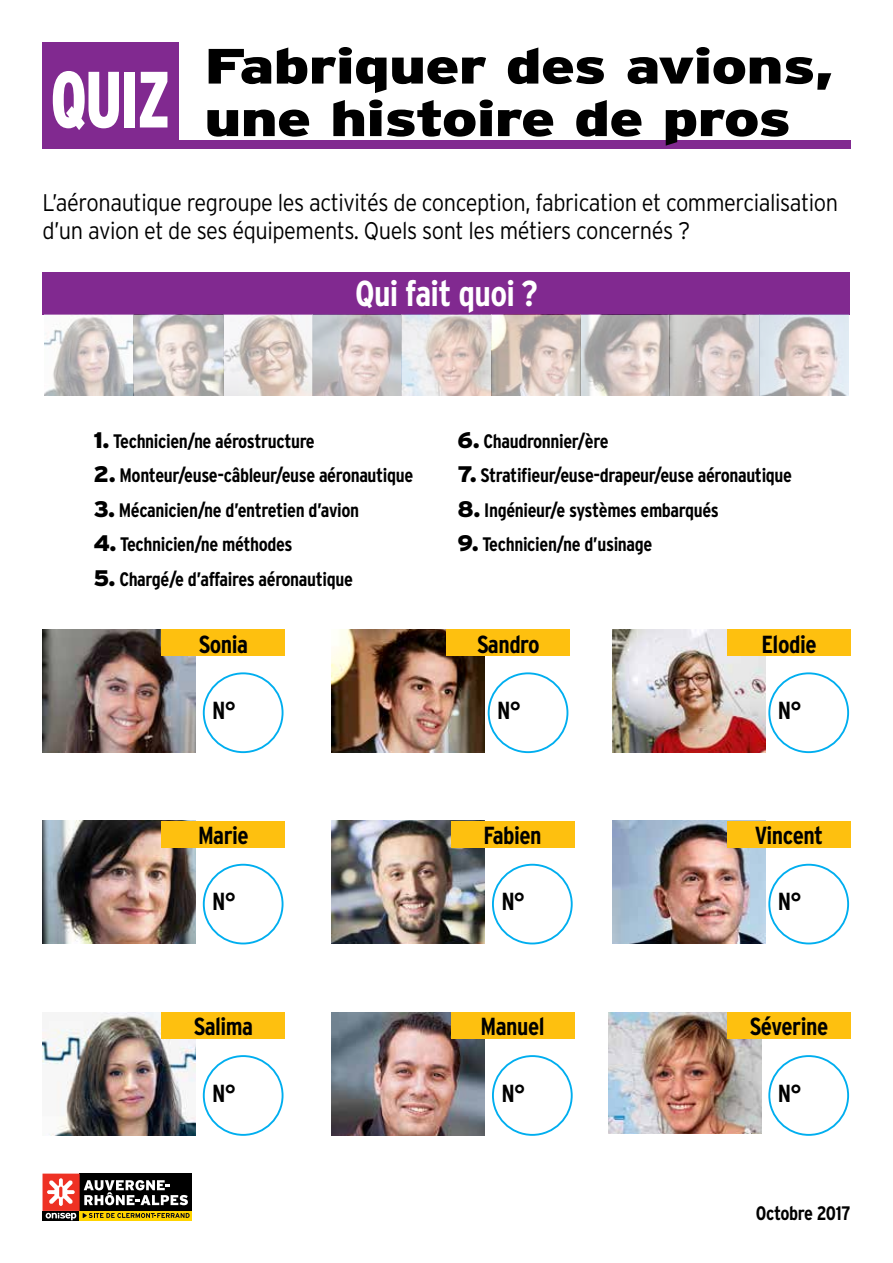
<style>
.page{position:relative;width:893px;height:1263px;background:#fff}
.page>*{position:absolute;margin:0;border:0;box-sizing:border-box;transform-origin:0 0}
.t1{font:900 condensed 79.5px "Interstate";color:#fff;scale:.8 1}
.t2{font:900 49.5px/52.5px "Interstate";letter-spacing:-.02em;color:#000;scale:1.29 1}
.t3{font:700 condensed 36px "Interstate";letter-spacing:-.02em;color:#fff}
.t4{font:700 condensed 24.6px "Interstate";letter-spacing:-.02em;color:#000}
.t5{font:300 24px/28.8px "Interstate";letter-spacing:-.02em;color:#000;scale:.91 1}
.t6{font:700 condensed 19.5px "Interstate";letter-spacing:-.02em;color:#000}
.s1{font-weight:900;font-stretch:normal;font-size:22.5px}
</style>
<div class="page">
<div style="left:43px;top:272px;width:807px;height:43px;background:#812990"></div>
<img style="left:612px;top:821px;width:153px;height:123px">
<img style="left:608px;top:1012px;width:153px;height:121px">
<img style="left:45px;top:315px;width:803px;height:80px">
<img style="left:43px;top:821px;width:153px;height:123px">
<img style="left:332px;top:1012px;width:153px;height:124px">
<img style="left:43px;top:629px;width:153px;height:123px">
<img style="left:43px;top:1012px;width:153px;height:124px">
<img style="left:612px;top:629px;width:153px;height:123px">
<img style="left:332px;top:629px;width:153px;height:123px">
<img style="left:332px;top:821px;width:153px;height:123px">
<div style="left:727px;top:821px;width:124px;height:27px;background:#fec00f"></div>
<div style="left:727px;top:1012px;width:124px;height:27px;background:#fec00f"></div>
<div style="left:162px;top:821px;width:123px;height:27px;background:#fec00f"></div>
<div style="left:451px;top:1012px;width:123px;height:27px;background:#fec00f"></div>
<div style="left:162px;top:629px;width:123px;height:27px;background:#fec00f"></div>
<div style="left:162px;top:1012px;width:123px;height:27px;background:#fec00f"></div>
<div style="left:727px;top:629px;width:124px;height:27px;background:#fec00f"></div>
<div style="left:446px;top:629px;width:124px;height:27px;background:#fec00f"></div>
<div style="left:451px;top:821px;width:123px;height:27px;background:#fec00f"></div>
<div style="left:768px;top:864px;width:81px;height:80px;border:2px solid #00aeef;border-radius:50%"></div>
<div style="left:768px;top:1055px;width:81px;height:81px;border:2px solid #00aeef;border-radius:50%"></div>
<div style="left:203px;top:864px;width:80px;height:80px;border:2px solid #00aeef;border-radius:50%"></div>
<div style="left:492px;top:1055px;width:81px;height:81px;border:2px solid #00aeef;border-radius:50%"></div>
<div style="left:203px;top:672px;width:80px;height:81px;border:2px solid #00aeef;border-radius:50%"></div>
<div style="left:203px;top:1055px;width:80px;height:81px;border:2px solid #00aeef;border-radius:50%"></div>
<div style="left:768px;top:672px;width:81px;height:81px;border:2px solid #00aeef;border-radius:50%"></div>
<div style="left:488px;top:672px;width:80px;height:81px;border:2px solid #00aeef;border-radius:50%"></div>
<div style="left:492px;top:864px;width:81px;height:80px;border:2px solid #00aeef;border-radius:50%"></div>
<svg style="left:43px;top:1211px;width:37px;height:9px"></svg>
<div style="left:80px;top:1173px;width:112px;height:38px;background:#000"></div>
<div style="left:80px;top:1211px;width:112px;height:9px;background:#ffd400"></div>
<div style="left:43px;top:1173px;width:37px;height:38px;background:#ee3124"></div>
<svg style="left:47px;top:1178px;width:28px;height:28px"></svg>
<svg style="left:46px;top:1213px;width:30px;height:7px"></svg>
<svg style="left:83px;top:1213px;width:107px;height:5px"></svg>
<svg style="left:84px;top:1180px;width:104px;height:25px"></svg>
<div style="left:179px;top:140px;width:671px;height:9px;background:#812990"></div>
<div style="left:43px;top:43px;width:136px;height:106px;background:#812990"></div>
<h1 class="t1" style="left:51px;top:51px;width:151px">QUIZ</h1>
<h2 class="t2" style="left:204px;top:39px;width:490px">Fabriquer des avions, une histoire de pros</h2>
<p class="t5" style="left:43px;top:187px;width:876px">L’aéronautique regroupe les activités de conception, fabrication et commercialisation d’un avion et de ses équipements. Quels sont les métiers concernés ?</p>
<h3 class="t3" style="left:355px;top:271px;width:184px">Qui fait quoi ?</h3>
<p class="t6" style="left:94px;top:429px;width:223px"><span class="s1">1.</span> Technicien/ne aérostructure</p>
<p class="t6" style="left:94px;top:463px;width:321px"><span class="s1">2.</span> Monteur/euse-câbleur/euse aéronautique</p>
<p class="t6" style="left:94px;top:498px;width:267px"><span class="s1">3.</span> Mécanicien/ne d’entretien d’avion</p>
<p class="t6" style="left:94px;top:532px;width:201px"><span class="s1">4.</span> Technicien/ne méthodes</p>
<p class="t6" style="left:94px;top:567px;width:261px"><span class="s1">5.</span> Chargé/e d’affaires aéronautique</p>
<p class="t6" style="left:458px;top:429px;width:152px"><span class="s1">6.</span> Chaudronnier/ère</p>
<p class="t6" style="left:458px;top:463px;width:336px"><span class="s1">7.</span> Stratifieur/euse-drapeur/euse aéronautique</p>
<p class="t6" style="left:458px;top:498px;width:263px"><span class="s1">8.</span> Ingénieur/e systèmes embarqués</p>
<p class="t6" style="left:458px;top:532px;width:196px"><span class="s1">9.</span> Technicien/ne d’usinage</p>
<p class="t4" style="left:199px;top:629px;width:51px">Sonia</p>
<p class="t4" style="left:477px;top:629px;width:64px">Sandro</p>
<p class="t4" style="left:761px;top:629px;width:57px">Elodie</p>
<p class="t4" style="left:212px;top:695px;width:25px">N°</p>
<p class="t4" style="left:497px;top:695px;width:25px">N°</p>
<p class="t4" style="left:778px;top:695px;width:25px">N°</p>
<p class="t4" style="left:198px;top:820px;width:52px">Marie</p>
<p class="t4" style="left:484px;top:820px;width:59px">Fabien</p>
<p class="t4" style="left:755px;top:820px;width:70px">Vincent</p>
<p class="t4" style="left:212px;top:887px;width:25px">N°</p>
<p class="t4" style="left:501px;top:887px;width:25px">N°</p>
<p class="t4" style="left:778px;top:887px;width:25px">N°</p>
<p class="t4" style="left:194px;top:1012px;width:61px">Salima</p>
<p class="t4" style="left:480px;top:1012px;width:66px">Manuel</p>
<p class="t4" style="left:750px;top:1012px;width:80px">Séverine</p>
<p class="t4" style="left:212px;top:1078px;width:25px">N°</p>
<p class="t4" style="left:501px;top:1078px;width:25px">N°</p>
<p class="t4" style="left:778px;top:1078px;width:25px">N°</p>
<p class="t6" style="left:756px;top:1202px;width:96px">Octobre 2017</p>
</div>
